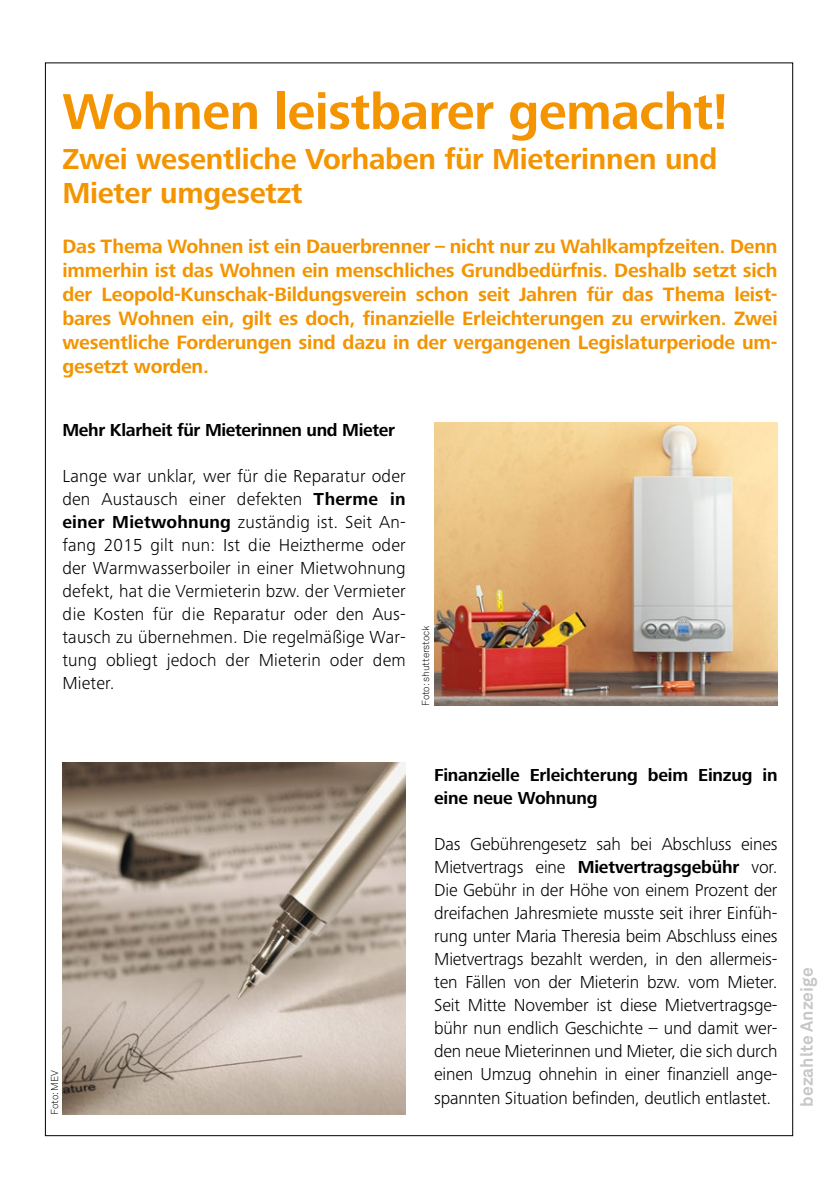
<style>
.page{position:relative;width:840px;height:1191px;background:#fff}
.page>*{position:absolute;margin:0;border:0;box-sizing:border-box;transform-origin:0 0}
.t1{font:700 52px "Frutiger Next Pro";letter-spacing:-.01em;color:#f39400}
.t2{font:700 30px/34px "Frutiger Next Pro";letter-spacing:-.01em;color:#f39400}
.t3{font:700 20px/24px "Frutiger Next Pro";letter-spacing:-.01em;color:#f39400;text-align:justify}
.t4{font:300 18px/23px "Frutiger Next Pro";letter-spacing:-.005em;color:#000;text-align:justify}
.t5{font:700 18px/23px "Frutiger Next Pro";letter-spacing:-.01em;color:#000}
.t6{font:700 17.4px "Akkurat";color:#c6c7c8}
.t7{font:300 10px "Akkurat";letter-spacing:-.015em;color:#000}
.s1{font-weight:700}
</style>
<div class="page">
<img style="left:434px;top:423px;width:343px;height:283px">
<img style="left:62px;top:762px;width:343px;height:352px">
<h1 class="t1" style="left:62px;top:82px;width:666px">Wohnen leistbarer gemacht!</h1>
<h2 class="t2" style="left:62px;top:142px;width:656px">Zwei wesentliche Vorhaben für Mieterinnen und<br>Mieter umgesetzt</h2>
<p class="t3" style="left:62px;top:235px;width:716px">Das Thema Wohnen ist ein Dauerbrenner – nicht nur zu Wahlkampfzeiten. Denn immerhin ist das Wohnen ein menschliches Grundbedürfnis. Deshalb setzt sich der Leopold-Kunschak-Bildungsverein schon seit Jahren für das Thema leist&shy;bares Wohnen ein, gilt es doch, finanzielle Erleichterungen zu erwirken. Zwei wesentliche Forderungen sind dazu in der vergangenen Legislaturperiode um&shy;gesetzt worden.</p>
<p class="t5" style="left:62px;top:419px;width:334px">Mehr Klarheit für Mieterinnen und Mieter</p>
<p class="t4" style="left:62px;top:465px;width:345px">Lange war unklar, wer für die Reparatur oder den Austausch einer defekten <span class="s1">Therme in einer Mietwohnung</span> zuständig ist. Seit An&shy;fang 2015 gilt nun: Ist die Heiztherme oder der Warmwasserboiler in einer Mietwohnung defekt, hat die Vermieterin bzw. der Vermieter die Kosten für die Reparatur oder den Aus&shy;tausch zu übernehmen. Die regelmäßige War&shy;tung obliegt jedoch der Mieterin oder dem Mieter.</p>
<p class="t7" style="left:419px;top:706px;width:82px;rotate:-90deg">Foto: shutterstock</p>
<p class="t7" style="left:49px;top:1114px;width:46px;rotate:-90deg">Foto: MEV</p>
<p class="t5" style="left:434px;top:764px;width:345px">Finanzielle Erleichterung beim Einzug in eine neue Wohnung</p>
<p class="t4" style="left:434px;top:833px;width:345px">Das Gebührengesetz sah bei Abschluss eines Mietvertrags eine <span class="s1">Mietvertragsgebühr</span> vor.<br>Die Gebühr in der Höhe von einem Prozent der dreifachen Jahresmiete musste seit ihrer Einfüh&shy;rung unter Maria Theresia beim Abschluss eines Mietvertrags bezahlt werden, in den allermeis&shy;ten Fällen von der Mieterin bzw. vom Mieter.<br>Seit Mitte November ist diese Mietvertragsge&shy;bühr nun endlich Geschichte – und damit wer&shy;den neue Mieterinnen und Mieter, die sich durch einen Umzug ohnehin in einer finanziell ange&shy;spannten Situation befinden, deutlich entlastet.</p>
<p class="t6" style="left:795px;top:1106px;width:140px;rotate:-90deg">bezahlte Anzeige</p>
</div>
